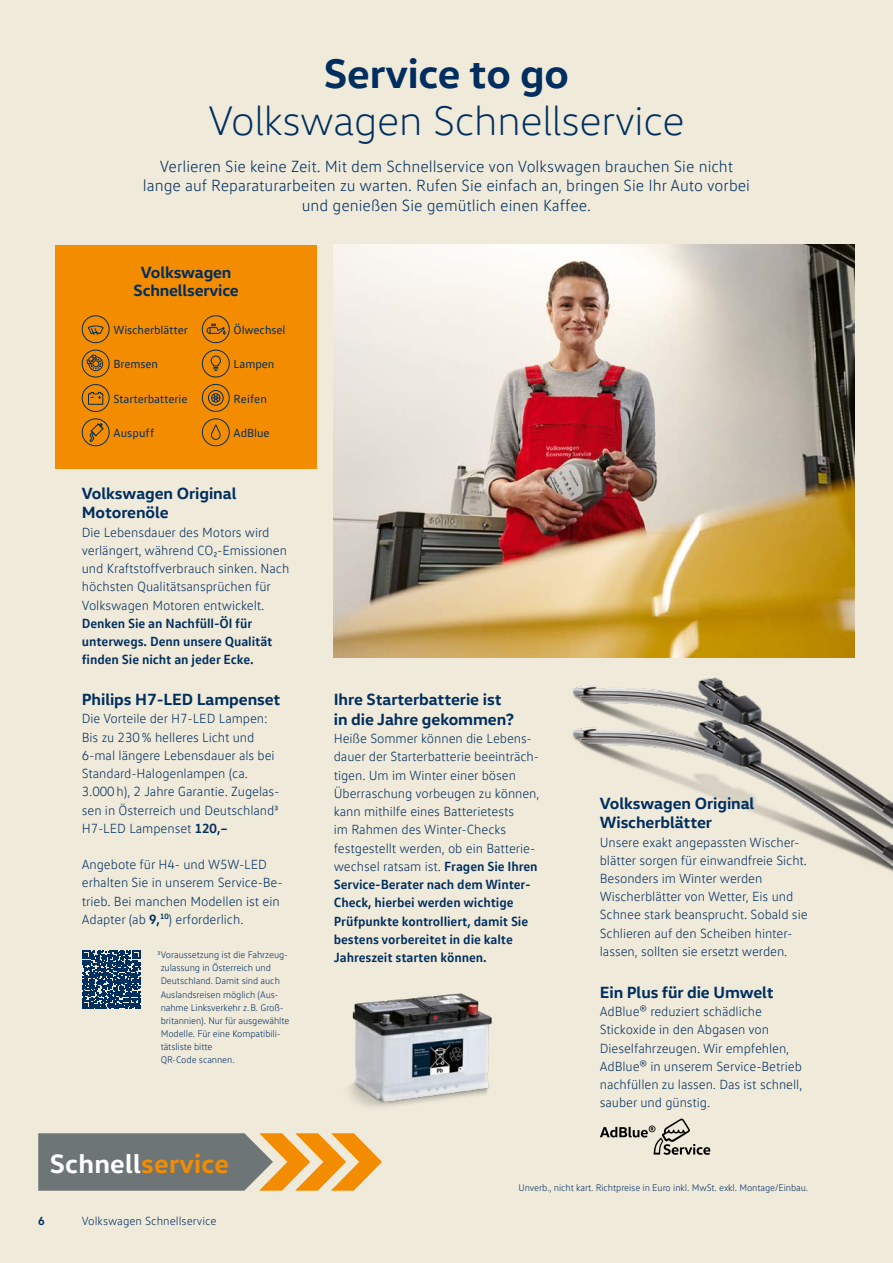
<style>
.page{position:relative;width:893px;height:1263px;background:#f0eadb}
.page>*{position:absolute;margin:0;border:0;box-sizing:border-box;transform-origin:0 0}
.t1{font:300 42px "VW Head";letter-spacing:-.005em;color:#002e5e}
.t2{font:700 42px "VW Head";letter-spacing:-.005em;color:#002e5e}
.t3{font:700 27px "VW Head";letter-spacing:.01em;color:#fff}
.t4{font:300 16.5px/19.8px "VW Text";color:#002e5e;text-align:center}
.t5{font:700 16.5px/19.8px "VW Head";letter-spacing:-.005em;color:#002e5e}
.t6{font:300 13.5px/18.3px "VW Text";letter-spacing:-.005em;color:#002e5e}
.t7{font:700 13.5px/18.3px "VW Text";letter-spacing:-.005em;color:#002e5e}
.t8{font:12px "VW Text";letter-spacing:-.01em;color:#002e5e}
.t9{font:300 12px "VW Text";color:#002e5e}
.t10{font:700 12px "VW Text";color:#002e5e}
.t11{font:300 9.75px/13.2px "VW Text";letter-spacing:-.01em;color:#002e5e}
.s1{font-weight:700}
.s2{color:#f48c00}
</style>
<div class="page">
<svg style="left:82px;top:950px;width:58px;height:59px"></svg>
<svg style="left:38px;top:1133px;width:344px;height:58px"></svg>
<img style="left:334px;top:245px;width:521px;height:413px">
<div style="left:55px;top:245px;width:262px;height:223px;background:#f48c00"></div>
<div style="left:82px;top:315px;width:27px;height:28px;border:1px solid #002e5e;border-radius:50%"></div>
<svg style="left:87px;top:325px;width:17px;height:10px"></svg>
<div style="left:82px;top:350px;width:27px;height:27px;border:1px solid #002e5e;border-radius:50%"></div>
<svg style="left:86px;top:349px;width:17px;height:29px"></svg>
<div style="left:202px;top:350px;width:28px;height:27px;border:1px solid #002e5e;border-radius:50%"></div>
<svg style="left:210px;top:355px;width:11px;height:16px"></svg>
<div style="left:208px;top:390px;width:16px;height:16px;border:1px solid #002e5e;border-radius:50%"></div>
<div style="left:211px;top:393px;width:9px;height:9px;border:1px solid #002e5e;border-radius:50%"></div>
<div style="left:202px;top:384px;width:28px;height:28px;border:1px solid #002e5e;border-radius:50%"></div>
<svg style="left:212px;top:393px;width:8px;height:9px"></svg>
<div style="left:202px;top:315px;width:28px;height:28px;border:1px solid #002e5e;border-radius:50%"></div>
<svg style="left:206px;top:324px;width:20px;height:11px"></svg>
<div style="left:202px;top:418px;width:28px;height:28px;border:1px solid #002e5e;border-radius:50%"></div>
<svg style="left:211px;top:424px;width:10px;height:16px"></svg>
<svg style="left:89px;top:422px;width:15px;height:21px"></svg>
<div style="left:82px;top:418px;width:27px;height:28px;border:1px solid #002e5e;border-radius:50%"></div>
<svg style="left:88px;top:392px;width:16px;height:13px"></svg>
<div style="left:82px;top:384px;width:27px;height:28px;border:1px solid #002e5e;border-radius:50%"></div>
<img style="left:531px;top:654px;width:324px;height:4px">
<img style="left:572px;top:677px;width:321px;height:195px">
<svg style="left:600px;top:1118px;width:110px;height:37px"></svg>
<img style="left:349px;top:993px;width:143px;height:114px">
<h1 class="t2" style="left:324px;top:46px;width:247px">Service to go</h1>
<h1 class="t1" style="left:208px;top:95px;width:477px">Volkswagen Schnellservice</h1>
<p class="t4" style="left:143px;top:156px;width:609px">Verlieren Sie keine Zeit. Mit dem Schnellservice von Volkswagen brauchen Sie nicht lange auf Reparaturarbeiten zu warten. Rufen Sie einfach an, bringen Sie Ihr Auto vorbei und genießen Sie gemütlich einen Kaffee.</p>
<p class="t5" style="left:134px;top:263px;width:107px;line-height:18.1px;text-align:center">Volkswagen<br>Schnellservice</p>
<p class="t8" style="left:234px;top:322px;width:53px">Ölwechsel</p>
<p class="t8" style="left:114px;top:322px;width:76px">Wischerblätter</p>
<p class="t8" style="left:114px;top:357px;width:46px">Bremsen</p>
<p class="t8" style="left:234px;top:357px;width:42px">Lampen</p>
<p class="t8" style="left:234px;top:391px;width:35px">Reifen</p>
<p class="t8" style="left:114px;top:391px;width:75px">Starterbatterie</p>
<p class="t8" style="left:114px;top:425px;width:42px">Auspuff</p>
<p class="t8" style="left:234px;top:425px;width:37px">AdBlue</p>
<p class="t5" style="left:82px;top:482px;width:156px">Volkswagen Original<br>Motorenöle</p>
<p class="t6" style="left:82px;top:523px;width:209px">Die Lebensdauer des Motors wird verlängert, während CO₂-Emissionen und Kraftstoffverbrauch sinken. Nach höchsten Qualitätsansprüchen für Volkswagen Motoren entwickelt.</p>
<p class="t7" style="left:82px;top:613px;width:192px">Denken Sie an Nachfüll-Öl für unterwegs. Denn unsere Qualität finden Sie nicht an jeder Ecke.</p>
<p class="t5" style="left:82px;top:689px;width:200px">Philips H7-LED Lampenset</p>
<p class="t6" style="left:82px;top:709px;width:199px">Die Vorteile der H7-LED Lampen:<br>Bis zu 230 % helleres Licht und<br>6-mal längere Lebensdauer als bei<br>Standard-Halogenlampen (ca.<br>3.000 h), 2 Jahre Garantie. Zugelas&shy;sen in Österreich und Deutschland3<br>H7-LED Lampenset <span class="s1">120,–</span></p>
<p class="t6" style="left:82px;top:855px;width:202px">Angebote für H4- und W5W-LED erhalten Sie in unserem Service-Be&shy;trieb. Bei manchen Modellen ist ein Adapter (ab <span class="s1">9,</span><sup>10</sup>) erforderlich.</p>
<p class="t11" style="left:161px;top:948px;width:130px;text-indent:-3px">3Voraussetzung ist die Fahrzeug&shy;zulassung in Österreich und<br>Deutschland. Damit sind auch<br>Auslandsreisen möglich (Aus&shy;nahme Linksverkehr z.B. Groß&shy;britannien). Nur für ausgewählte<br>Modelle. Für eine Kompatibili&shy;tätsliste bitte<br>QR-Code scannen.</p>
<h2 class="t3" style="left:50px;top:1146px;width:181px">Schnell<span class="s2">service</span></h2>
<p class="t10" style="left:38px;top:1213px;width:8px">6</p>
<p class="t9" style="left:82px;top:1213px;width:136px">Volkswagen Schnellservice</p>
<p class="t5" style="left:334px;top:689px;width:182px">Ihre Starterbatterie ist in die Jahre gekommen?</p>
<p class="t6" style="left:334px;top:729px;width:207px">Heiße Sommer können die Lebens&shy;dauer der Starterbatterie beeinträch&shy;tigen. Um im Winter einer bösen Überraschung vorbeugen zu können, kann mithilfe eines Batterietests<br>im Rahmen des Winter-Checks festgestellt werden, ob ein Batterie&shy;wechsel ratsam ist. <span class="s1">Fragen Sie Ihren Service-Berater nach dem Winter-Check, hierbei werden wichtige Prüfpunkte kontrolliert, damit Sie bestens vorbereitet in die kalte Jahreszeit starten können.</span></p>
<p class="t5" style="left:600px;top:792px;width:156px">Volkswagen Original<br>Wischerblätter</p>
<p class="t6" style="left:600px;top:833px;width:209px">Unsere exakt angepassten Wischer&shy;blätter sorgen für einwandfreie Sicht.<br>Besonders im Winter werden Wischerblätter von Wetter, Eis und Schnee stark beansprucht. Sobald sie Schlieren auf den Scheiben hinter&shy;lassen, sollten sie ersetzt werden.</p>
<p class="t5" style="left:600px;top:981px;width:175px">Ein Plus für die Umwelt</p>
<p class="t6" style="left:600px;top:1002px;width:204px">AdBlue® reduziert schädliche<br>Stickoxide in den Abgasen von<br>Dieselfahrzeugen. Wir empfehlen,<br>AdBlue® in unserem Service-Betrieb nachfüllen zu lassen. Das ist schnell, sauber und günstig.</p>
<p class="t11" style="left:518px;top:1180px;width:291px">Unverb., nicht kart. Richtpreise in Euro inkl. MwSt. exkl. Montage/Einbau.</p>
</div>
